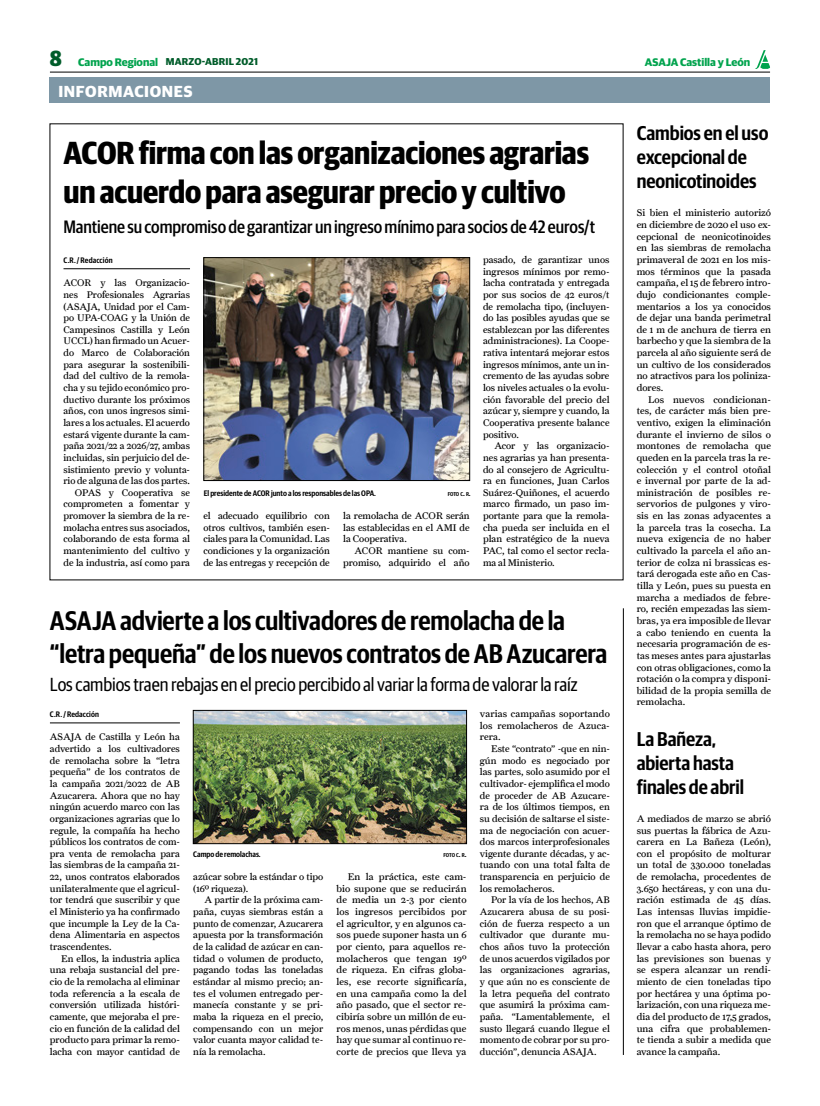
<style>
.page{position:relative;width:820px;height:1106px;background:#fff}
.page>*{position:absolute;margin:0;border:0;box-sizing:border-box;transform-origin:0 0}
.t1{font:700 32px/38.4px "Guardian Sans Cond";letter-spacing:-.005em;color:#000}
.t2{font:600 27px/32.4px "Guardian Sans Cond";letter-spacing:-.005em;color:#000}
.t3{font:600 20px/24px "Guardian Sans Cond";letter-spacing:-.005em;color:#000}
.t4{font:19px "Guardian Sans Cond";letter-spacing:-.01em;color:#000}
.t5{font:500 18px "Guardian Sans Cond";letter-spacing:-.005em;color:#000}
.t6{font:700 16px "Guardian Sans";letter-spacing:.04em;color:#fff}
.t7{font:700 11px "Guardian Sans";color:#00a34d}
.t8{font:700 10px "Guardian Sans";letter-spacing:.02em;color:#005c2a}
.t9{font:9.7px/11.6px "Farnham Text";color:#000;text-align:justify}
.t10{font:600 8px "Guardian Sans Cond";color:#000}
.t11{font:600 5.6px "Guardian Sans Cond";letter-spacing:-.02em;color:#000}
.s1{font-family:"Guardian Sans Cond";font-weight:800;font-size:22px;color:#005c2a}
.s2{font-size:8px}
</style>
<div class="page">
<hr style="left:50px;top:72px;width:719px;height:1px;background:#000">
<hr style="left:63px;top:268px;width:127px;height:1px;background:#000">
<hr style="left:50px;top:722px;width:130px;height:1px;background:#000">
<img style="left:205px;top:259px;width:262px;height:219px">
<div style="left:203px;top:257px;width:266px;height:223px;border:1px solid #000"></div>
<img style="left:195px;top:712px;width:269px;height:129px">
<div style="left:193px;top:710px;width:273px;height:133px;border:1px solid #000"></div>
<hr style="left:623px;top:608px;width:1px;height:447px;background:#000">
<svg style="left:755px;top:50px;width:14px;height:19px"></svg>
<div style="left:50px;top:78px;width:719px;height:25px;background:#7e97a6"></div>
<p class="t7" style="left:50px;top:53px;width:110px"><span class="s1">8</span> Campo Regional</p>
<p class="t7" style="left:644px;top:54px;width:107px">ASAJA Castilla y León</p>
<h3 class="t6" style="left:58px;top:79px;width:135px">INFORMACIONES</h3>
<p class="t8" style="left:166px;top:54px;width:94px">MARZO-ABRIL 2021</p>
<h1 class="t1" style="left:63px;top:131px;width:527px">ACOR firma con las organizaciones agrarias un acuerdo para asegurar precio y cultivo</h1>
<h3 class="t5" style="left:63px;top:214px;width:533px">Mantiene su compromiso de garantizar un ingreso mínimo para socios de 42 euros/t</h3>
<p class="t10" style="left:63px;top:254px;width:51px">C.R. / Redacción</p>
<p class="t9" style="left:63px;top:277px;width:128px;text-align:right">ACOR y las Organizacio&shy;nes Profesionales Agrarias (ASAJA, Unidad por el Cam&shy;po UPA-COAG y la Unión de<br>Campesinos Castilla y León<br>UCCL) han firmado un Acuer&shy;do Marco de Colaboración para asegurar la sostenibili&shy;dad del cultivo de la remola&shy;cha y su tejido económico pro&shy;ductivo durante los próximos años, con unos ingresos simi&shy;lares a los actuales. El acuerdo estará vigente durante la cam&shy;paña 2021/22 a 2026/27, ambas incluidas, sin perjuicio del de&shy;sistimiento previo y volunta&shy;rio de alguna de las dos partes.<br>OPAS y Cooperativa se comprometen a fomentar y promover la siembra de la re&shy;molacha entres sus asociados, colaborando de esta forma al mantenimiento del cultivo y de la industria, así como para</p>
<p class="t9" style="left:483px;top:254px;width:128px">pasado, de garantizar unos ingresos mínimos por remo&shy;lacha contratada y entregada por sus socios de 42 euros/t de remolacha tipo, (incluyen&shy;do las posibles ayudas que se establezcan por las diferentes administraciones). La Coope&shy;rativa intentará mejorar estos ingresos mínimos, ante un in&shy;cremento de las ayudas sobre los niveles actuales o la evolu&shy;ción favorable del precio del azúcar y, siempre y cuando, la Cooperativa presente balance positivo.</p>
<p class="t9" style="left:483px;top:440px;width:128px;text-indent:11px">Acor y las organizacio&shy;nes agrarias ya han presenta&shy;do al consejero de Agricultu&shy;ra en funciones, Juan Carlos Suárez-Quiñones, el acuerdo marco firmado, un paso im&shy;portante para que la remola&shy;cha pueda ser incluida en el plan estratégico de la nueva PAC, tal como el sector recla&shy;ma al Ministerio.</p>
<p class="t10" style="left:204px;top:487px;width:174px">El presidente de ACOR junto a los responsables de las OPA.</p>
<p class="t11" style="left:447px;top:490px;width:25px">FOTO C<span class="s2">.</span> R<span class="s2">.</span></p>
<p class="t9" style="left:203px;top:510px;width:128px">el adecuado equilibrio con otros cultivos, también esen&shy;ciales para la Comunidad. Las condiciones y la organización de las entregas y recepción de</p>
<p class="t9" style="left:343px;top:510px;width:128px">la remolacha de ACOR serán las establecidas en el AMI de la Cooperativa.</p>
<p class="t9" style="left:343px;top:545px;width:128px;text-align:right">ACOR mantiene su com&shy;promiso, adquirido el año</p>
<h2 class="t2" style="left:50px;top:602px;width:558px">ASAJA advierte a los cultivadores de remolacha de la “letra pequeña” de los nuevos contratos de AB Azucarera</h2>
<h3 class="t4" style="left:50px;top:671px;width:529px">Los cambios traen rebajas en el precio percibido al variar la forma de valorar la raíz</h3>
<p class="t10" style="left:50px;top:708px;width:51px">C.R. / Redacción</p>
<p class="t9" style="left:50px;top:731px;width:131px">ASAJA de Castilla y León ha advertido a los cultivadores de remolacha sobre la “letra pequeña” de los contratos de la campaña 2021/2022 de AB Azucarera. Ahora que no hay ningún acuerdo marco con las organizaciones agrarias que lo regule, la compañía ha hecho públicos los contratos de com&shy;pra venta de remolacha para las siembras de la campaña 21- 22, unos contratos elaborados unilateralmente que el agricul&shy;tor tendrá que suscribir y que el Ministerio ya ha confirmado que incumple la Ley de la Ca&shy;dena Alimentaria en aspectos trascendentes.</p>
<p class="t9" style="left:50px;top:952px;width:131px;text-indent:11px">En ellos, la industria aplica una rebaja sustancial del pre&shy;cio de la remolacha al eliminar toda referencia a la escala de conversión utilizada históri&shy;camente, que mejoraba el pre&shy;cio en función de la calidad del producto para primar la remo&shy;lacha con mayor cantidad de</p>
<p class="t9" style="left:479px;top:708px;width:131px">varias campañas soportando los remolacheros de Azuca&shy;rera.</p>
<p class="t9" style="left:479px;top:742px;width:131px;text-indent:11px">Este “contrato” -que en nin&shy;gún modo es negociado por las partes, solo asumido por el cultivador- ejemplifica el modo de proceder de AB Azucare&shy;ra de los últimos tiempos, en su decisión de saltarse el siste&shy;ma de negociación con acuer&shy;dos marcos interprofesionales vigente durante décadas, y ac&shy;tuando con una total falta de transparencia en perjuicio de los remolacheros.</p>
<p class="t9" style="left:479px;top:894px;width:131px;text-indent:11px">Por la vía de los hechos, AB Azucarera abusa de su posi&shy;ción de fuerza respecto a un cultivador que durante mu&shy;chos años tuvo la protección de unos acuerdos vigilados por las organizaciones agrarias, y que aún no es consciente de la letra pequeña del contrato que asumirá la próxima cam&shy;paña. “Lamentablemente, el susto llegará cuando llegue el momento de cobrar por su pro&shy;ducción”, denuncia ASAJA.</p>
<p class="t10" style="left:193px;top:848px;width:69px">Campo de remolachas.</p>
<p class="t11" style="left:443px;top:851px;width:25px">FOTO C<span class="s2">.</span> R<span class="s2">.</span></p>
<p class="t9" style="left:193px;top:870px;width:131px">azúcar sobre la estándar o tipo (16º riqueza).</p>
<p class="t9" style="left:193px;top:894px;width:131px;text-indent:11px">A partir de la próxima cam&shy;paña, cuyas siembras están a punto de comenzar, Azucarera apuesta por la transformación de la calidad de azúcar en can&shy;tidad o volumen de producto, pagando todas las toneladas estándar al mismo precio; an&shy;tes el volumen entregado per&shy;manecía constante y se pri&shy;maba la riqueza en el precio, compensando con un mejor valor cuanta mayor calidad te&shy;nía la remolacha.</p>
<p class="t9" style="left:336px;top:870px;width:131px;text-indent:11px">En la práctica, este cam&shy;bio supone que se reducirán de media un 2-3 por ciento los ingresos percibidos por el agricultor, y en algunos ca&shy;sos puede suponer hasta un 6 por ciento, para aquellos re&shy;molacheros que tengan 19º de riqueza. En cifras globa&shy;les, ese recorte significaría, en una campaña como la del año pasado, que el sector re&shy;cibiría sobre un millón de eu&shy;ros menos, unas pérdidas que hay que sumar al continuo re&shy;corte de precios que lleva ya</p>
<h3 class="t3" style="left:636px;top:120px;width:133px">Cambios en el uso excepcional de neonicotinoides</h3>
<p class="t9" style="left:636px;top:207px;width:136px">Si bien el ministerio autorizó en diciembre de 2020 el uso ex&shy;cepcional de neonicotinoides en las siembras de remolacha primaveral de 2021 en los mis&shy;mos términos que la pasada campaña, el 15 de febrero intro&shy;dujo condicionantes comple&shy;mentarios a los ya conocidos de dejar una banda perimetral de 1 m de anchura de tierra en barbecho y que la siembra de la parcela al año siguiente será de un cultivo de los considerados no atractivos para los poliniza&shy;dores.</p>
<p class="t9" style="left:636px;top:393px;width:136px;text-indent:11px">Los nuevos condicionan&shy;tes, de carácter más bien pre&shy;ventivo, exigen la eliminación durante el invierno de silos o montones de remolacha que queden en la parcela tras la re&shy;colección y el control otoñal e invernal por parte de la ad&shy;ministración de posibles re&shy;servorios de pulgones y viro&shy;sis en las zonas adyacentes a la parcela tras la cosecha. La nueva exigencia de no haber cultivado la parcela el año an&shy;terior de colza ni brassicas es&shy;tará derogada este año en Cas&shy;tilla y León, pues su puesta en marcha a mediados de febre&shy;ro, recién empezadas las siem&shy;bras, ya era imposible de llevar a cabo teniendo en cuenta la necesaria programación de es&shy;tas meses antes para ajustarlas con otras obligaciones, como la rotación o la compra y disponi&shy;bilidad de la propia semilla de remolacha.</p>
<h3 class="t3" style="left:636px;top:726px;width:109px">La Bañeza, abierta hasta finales de abril</h3>
<p class="t9" style="left:636px;top:812px;width:136px">A mediados de marzo se abrió sus puertas la fábrica de Azu&shy;carera en La Bañeza (León), con el propósito de molturar un total de 330.000 toneladas de remolacha, procedentes de 3.650 hectáreas, y con una du&shy;ración estimada de 45 días.<br>Las intensas lluvias impidie&shy;ron que el arranque óptimo de la remolacha no se haya podido llevar a cabo hasta ahora, pero las previsiones son buenas y se espera alcanzar un rendi&shy;miento de cien toneladas tipo por hectárea y una óptima po&shy;larización, con una riqueza me&shy;dia del producto de 17,5 grados, una cifra que probablemen&shy;te tienda a subir a medida que avance la campaña.</p>
</div>
